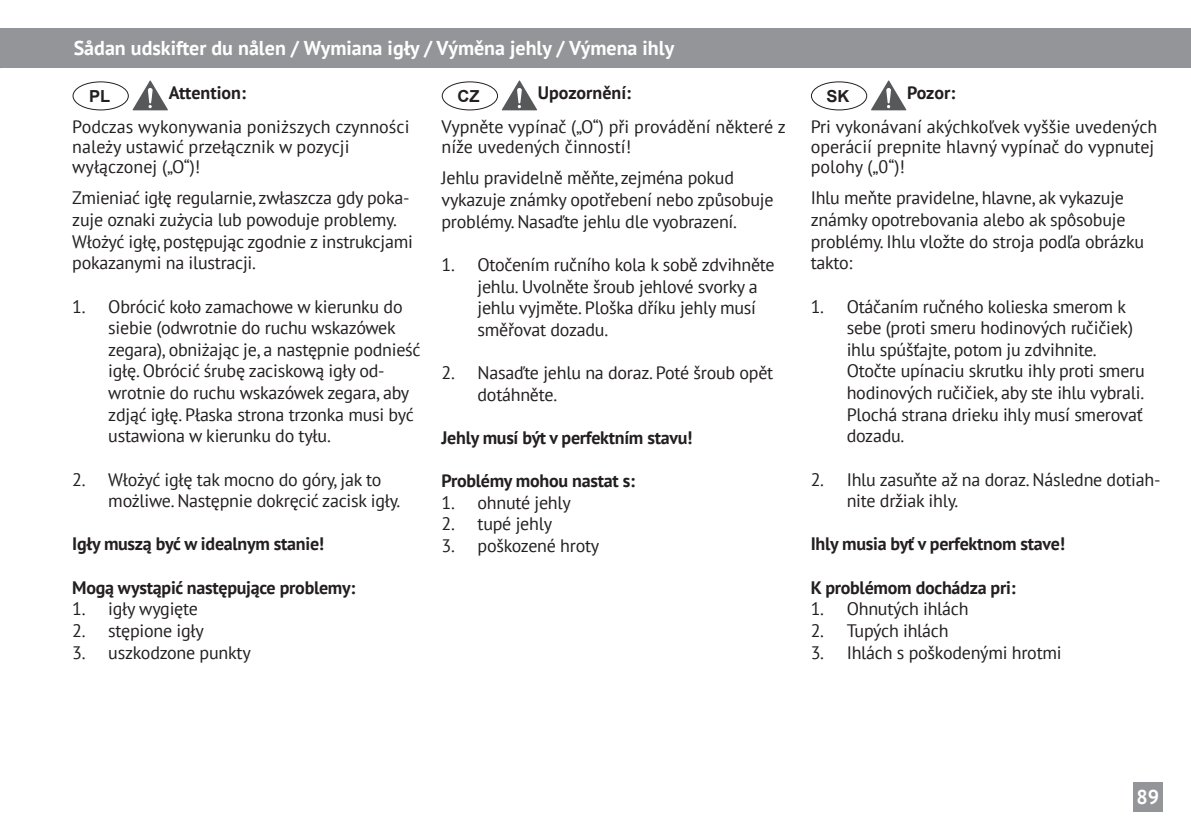
<style>
.page{position:relative;width:1191px;height:840px;background:#fff}
.page>*{position:absolute;margin:0;border:0;box-sizing:border-box;transform-origin:0 0}
.t1{font:700 20px "PT Sans";color:#fff}
.t2{font:18px/21.6px "PT Sans";letter-spacing:-.015em;color:#231f20}
.t3{font:700 18px "PT Sans";letter-spacing:-.015em;color:#231f20}
.t4{font:700 16.6px "Arial";color:#231f20}
</style>
<div class="page">
<div style="left:1132px;top:781px;width:30px;height:30px;background:#939598"></div>
<div style="left:0;top:28px;width:1191px;height:40px;background:#939598"></div>
<svg style="left:132px;top:80px;width:36px;height:30px"></svg>
<svg style="left:502px;top:80px;width:35px;height:30px"></svg>
<svg style="left:871px;top:80px;width:35px;height:30px"></svg>
<div style="left:73px;top:81px;width:56px;height:29px;border:1px solid #231f20;border-radius:50%"></div>
<div style="left:442px;top:81px;width:56px;height:29px;border:1px solid #231f20;border-radius:50%"></div>
<div style="left:811px;top:81px;width:56px;height:29px;border:1px solid #231f20;border-radius:50%"></div>
<p class="t1" style="left:74px;top:35px;width:602px">Sådan udskifter du nålen / Wymiana igły / Výměna jehly / Výmena ihly</p>
<p class="t3" style="left:169px;top:80px;width:79px">Attention:</p>
<p class="t2" style="left:72px;top:116px;width:339px;line-height:20px">Podczas wykonywania poniższych czynności należy ustawić przełącznik w pozycji wyłączonej („O“)!</p>
<p class="t2" style="left:72px;top:187px;width:342px">Zmieniać igłę regularnie, zwłaszcza gdy poka&shy;zuje oznaki zużycia lub powoduje problemy.<br>Włożyć igłę, postępując zgodnie z instrukcjami pokazanymi na ilustracji.</p>
<p class="t2" style="left:108px;top:295px;width:314px;text-indent:-36px">1. Obrócić koło zamachowe w kierunku do siebie (odwrotnie do ruchu wskazówek zegara), obniżając je, a następnie podnieść igłę. Obrócić śrubę zaciskową igły od&shy;wrotnie do ruchu wskazówek zegara, aby zdjąć igłę. Płaska strona trzonka musi być ustawiona w kierunku do tyłu.</p>
<p class="t2" style="left:108px;top:468px;width:294px;text-indent:-36px">2. Włożyć igłę tak mocno do góry, jak to możliwe. Następnie dokręcić zacisk igły.</p>
<p class="t3" style="left:72px;top:532px;width:253px">Igły muszą być w idealnym stanie!</p>
<p class="t3" style="left:72px;top:575px;width:284px">Mogą wystąpić następujące problemy:</p>
<p class="t2" style="left:72px;top:597px;width:127px">1. igły wygięte</p>
<p class="t2" style="left:72px;top:619px;width:133px">2. stępione igły</p>
<p class="t2" style="left:72px;top:640px;width:180px">3. uszkodzone punkty</p>
<p class="t1" style="left:74px;top:35px;width:14px">A</p>
<p class="t3" style="left:538px;top:80px;width:95px">Upozornění:</p>
<p class="t2" style="left:441px;top:116px;width:346px;line-height:20px">Vypněte vypínač („O“) při provádění některé z níže uvedených činností!</p>
<p class="t2" style="left:441px;top:167px;width:333px">Jehlu pravidelně měňte, zejména pokud vykazuje známky opotřebení nebo způsobuje problémy. Nasaďte jehlu dle vyobrazení.</p>
<p class="t2" style="left:477px;top:253px;width:299px;text-indent:-36px">1. Otočením ručního kola k sobě zdvihněte jehlu. Uvolněte šroub jehlové svorky a jehlu vyjměte. Ploška dříku jehly musí směřovat dozadu.</p>
<p class="t2" style="left:477px;top:361px;width:297px;text-indent:-36px">2. Nasaďte jehlu na doraz. Poté šroub opět dotáhněte.</p>
<p class="t3" style="left:441px;top:425px;width:252px">Jehly musí být v perfektním stavu!</p>
<p class="t3" style="left:441px;top:468px;width:195px">Problémy mohou nastat s:</p>
<p class="t2" style="left:441px;top:491px;width:131px">1. ohnuté jehly</p>
<p class="t2" style="left:441px;top:512px;width:112px">2. tupé jehly</p>
<p class="t2" style="left:441px;top:534px;width:159px">3. poškozené hroty</p>
<p class="t3" style="left:907px;top:80px;width:50px">Pozor:</p>
<p class="t2" style="left:810px;top:116px;width:348px;line-height:20px">Pri vykonávaní akýchkoľvek vyššie uvedených operácií prepnite hlavný vypínač do vypnutej polohy („0“)!</p>
<p class="t2" style="left:810px;top:187px;width:335px">Ihlu meňte pravidelne, hlavne, ak vykazuje známky opotrebovania alebo ak spôsobuje problémy. Ihlu vložte do stroja podľa obrázku takto:</p>
<p class="t2" style="left:846px;top:295px;width:299px;text-indent:-36px">1. Otáčaním ručného kolieska smerom k sebe (proti smeru hodinových ručičiek) ihlu spúšťajte, potom ju zdvihnite.<br>Otočte upínaciu skrutku ihly proti smeru hodinových ručičiek, aby ste ihlu vybrali.<br>Plochá strana drieku ihly musí smerovať dozadu.</p>
<p class="t2" style="left:846px;top:468px;width:315px;text-indent:-36px">2. Ihlu zasuňte až na doraz. Následne dotiah&shy;nite držiak ihly.</p>
<p class="t3" style="left:810px;top:532px;width:256px">Ihly musia byť v perfektnom stave!</p>
<p class="t3" style="left:810px;top:575px;width:206px">K problémom dochádza pri:</p>
<p class="t2" style="left:810px;top:597px;width:159px">1. Ohnutých ihlách</p>
<p class="t2" style="left:810px;top:619px;width:139px">2. Tupých ihlách</p>
<p class="t2" style="left:810px;top:640px;width:252px">3. Ihlách s poškodenými hrotmi</p>
<p class="t4" style="left:89px;top:84px;width:23px">PL</p>
<p class="t4" style="left:457px;top:84px;width:24px">CZ</p>
<p class="t4" style="left:826px;top:84px;width:25px">SK</p>
<p class="t1" style="left:1136px;top:783px;width:24px">89</p>
</div>
